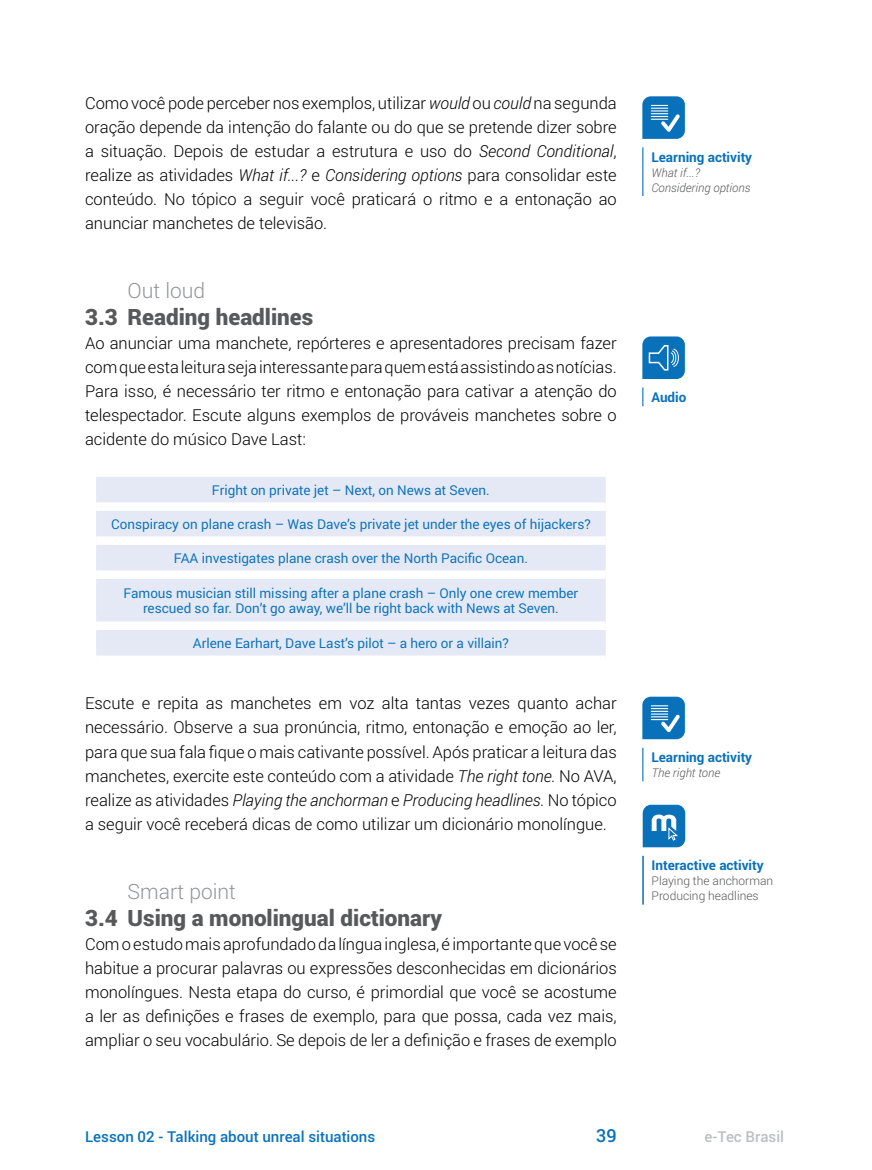
<style>
.page{position:relative;width:872px;height:1170px;background:#fff}
.page>*{position:absolute;margin:0;border:0;box-sizing:border-box;transform-origin:0 0}
.t1{font:900 22.5px "Roboto";color:#58595b}
.t2{font:300 21px "Roboto";color:#939598}
.t3{font:500 18px "Roboto";color:#0971ba}
.t4{font:300 16.5px/24px "Roboto";color:#000;text-align:justify}
.t5{font:500 15px "Roboto";color:#0971ba}
.t6{font:500 15px "Roboto";color:#bcbec0}
.t7{font:13.5px/15px "Roboto";color:#0971ba;text-align:center}
.t8{font:700 13.5px "Roboto";color:#0971ba}
.t9{font:italic 300 12px/15px "Roboto";color:#58595b}
.t10{font:300 12px/15px "Roboto";color:#58595b}
.s1{font-style:italic}
</style>
<div class="page">
<div style="left:96px;top:477px;width:509px;height:178px;background:#e4e9f5"></div>
<div style="left:96px;top:502px;width:509px;height:9px;background:#fff"></div>
<div style="left:96px;top:536px;width:509px;height:9px;background:#fff"></div>
<div style="left:96px;top:570px;width:509px;height:9px;background:#fff"></div>
<div style="left:96px;top:621px;width:509px;height:9px;background:#fff"></div>
<hr style="left:642px;top:147px;width:1px;height:49px;background:#0971ba">
<svg style="left:642px;top:96px;width:43px;height:43px"></svg>
<svg style="left:642px;top:387px;width:1px;height:19px"></svg>
<svg style="left:642px;top:336px;width:43px;height:43px"></svg>
<hr style="left:642px;top:747px;width:1px;height:34px;background:#0971ba">
<svg style="left:642px;top:696px;width:43px;height:43px"></svg>
<svg style="left:642px;top:804px;width:43px;height:43px"></svg>
<hr style="left:642px;top:855px;width:2px;height:49px;background:#0971ba">
<p class="t4" style="left:85px;top:91px;width:533px">Como você pode perceber nos exemplos, utilizar <span class="s1">would</span> ou <span class="s1">could</span> na segunda oração depende da intenção do falante ou do que se pretende dizer sobre a situação. Depois de estudar a estrutura e uso do <span class="s1">Second Conditional</span>, realize as atividades <span class="s1">What if...?</span> e <span class="s1">Considering options</span> para consolidar este conteúdo. No tópico a seguir você praticará o ritmo e a entonação ao anunciar manchetes de televisão.</p>
<p class="t2" style="left:128px;top:276px;width:79px">Out loud</p>
<h1 class="t1" style="left:85px;top:301px;width:230px">3.3 Reading headlines</h1>
<p class="t4" style="left:85px;top:331px;width:533px">Ao anunciar uma manchete, repórteres e apresentadores precisam fazer comqueestaleiturasejainteressanteparaquemestáassistindoasnotícias.<br>Para isso, é necessário ter ritmo e entonação para cativar a atenção do telespectador. Escute alguns exemplos de prováveis manchetes sobre o acidente do músico Dave Last:</p>
<p class="t7" style="left:212px;top:482px;width:279px">Fright on private jet – Next, on News at Seven.</p>
<p class="t7" style="left:111px;top:516px;width:481px">Conspiracy on plane crash – Was Dave’s private jet under the eyes of hijackers?</p>
<p class="t7" style="left:174px;top:550px;width:355px">FAA investigates plane crash over the North Pacific Ocean.</p>
<p class="t7" style="left:123px;top:585px;width:456px">Famous musician still missing after a plane crash – Only one crew member rescued so far. Don’t go away, we’ll be right back with News at Seven.</p>
<p class="t7" style="left:193px;top:635px;width:318px">Arlene Earhart, Dave Last’s pilot – a hero or a villain?</p>
<p class="t4" style="left:85px;top:691px;width:533px">Escute e repita as manchetes em voz alta tantas vezes quanto achar necessário. Observe a sua pronúncia, ritmo, entonação e emoção ao ler, para que sua fala fique o mais cativante possível. Após praticar a leitura das manchetes, exercite este conteúdo com a atividade <span class="s1">The right tone.</span> No AVA, realize as atividades <span class="s1">Playing the anchorman</span> e <span class="s1">Producing headlines.</span> No tópico a seguir você receberá dicas de como utilizar um dicionário monolíngue.</p>
<p class="t2" style="left:128px;top:876px;width:110px">Smart point</p>
<h1 class="t1" style="left:85px;top:901px;width:358px">3.4 Using a monolingual dictionary</h1>
<p class="t4" style="left:85px;top:931px;width:533px">Comoestudomais aprofundadoda línguainglesa, é importanteque você se habitue a procurar palavras ou expressões desconhecidas em dicionários monolíngues. Nesta etapa do curso, é primordial que você se acostume a ler as definições e frases de exemplo, para que possa, cada vez mais, ampliar o seu vocabulário. Se depois de ler a definição e frases de exemplo</p>
<p class="t8" style="left:651px;top:148px;width:102px">Learning activity</p>
<p class="t9" style="left:651px;top:165px;width:101px">What if...?<br>Considering options</p>
<p class="t8" style="left:651px;top:388px;width:37px">Audio</p>
<p class="t8" style="left:651px;top:748px;width:102px">Learning activity</p>
<p class="t9" style="left:651px;top:765px;width:70px">The right tone</p>
<p class="t8" style="left:651px;top:856px;width:114px">Interactive activity</p>
<p class="t10" style="left:651px;top:873px;width:123px">Playing the anchorman<br>Producing headlines</p>
<p class="t5" style="left:85px;top:1125px;width:292px">Lesson 02 - Talking about unreal situations</p>
<p class="t3" style="left:596px;top:1122px;width:22px">39</p>
<p class="t6" style="left:704px;top:1125px;width:81px">e-Tec Brasil</p>
</div>
